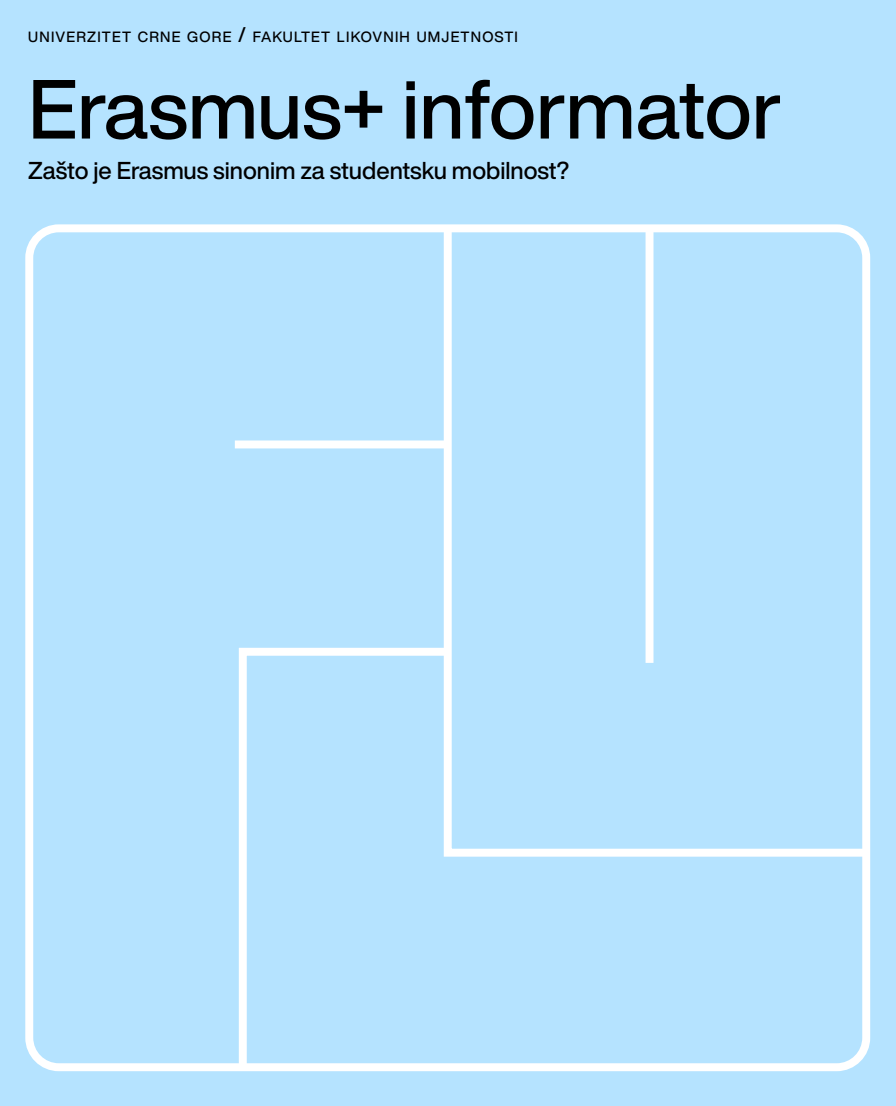
<style>
.page{position:relative;width:896px;height:1106px;background:#fff}
.page>*{position:absolute;margin:0;border:0;box-sizing:border-box;transform-origin:0 0}
.t1{font:500 82.2px "Helvetica Now Display";color:#000}
.t2{font:500 24px "Helvetica Now Display";color:#000}
.t3{font:500 14.55px "Helvetica Now Display";letter-spacing:.085em;color:#000}
.s1{font-size:20.85px}
</style>
<div class="page">
<div style="left:0;top:0;width:895px;height:1106px;background:#b5e3ff"></div>
<div style="left:25px;top:224px;width:844px;height:847px;border:8px solid #fff;border-radius:30px"></div>
<svg style="left:439px;top:224px;width:432px;height:636px"></svg>
<div style="left:235px;top:440px;width:211px;height:8px;background:#fff"></div>
<svg style="left:235px;top:644px;width:219px;height:428px"></svg>
<div style="left:645px;top:227px;width:8px;height:436px;background:#fff"></div>
<p class="t3" style="left:28px;top:27px;width:491px">UNIVERZITET CRNE GORE <span class="s1">/</span> FAKULTET LIKOVNIH UMJETNOSTI</p>
<h1 class="t1" style="left:28px;top:53px;width:754px">Erasmus+ informator</h1>
<h2 class="t2" style="left:28px;top:153px;width:542px">Zašto je Erasmus sinonim za studentsku mobilnost?</h2>
</div>
